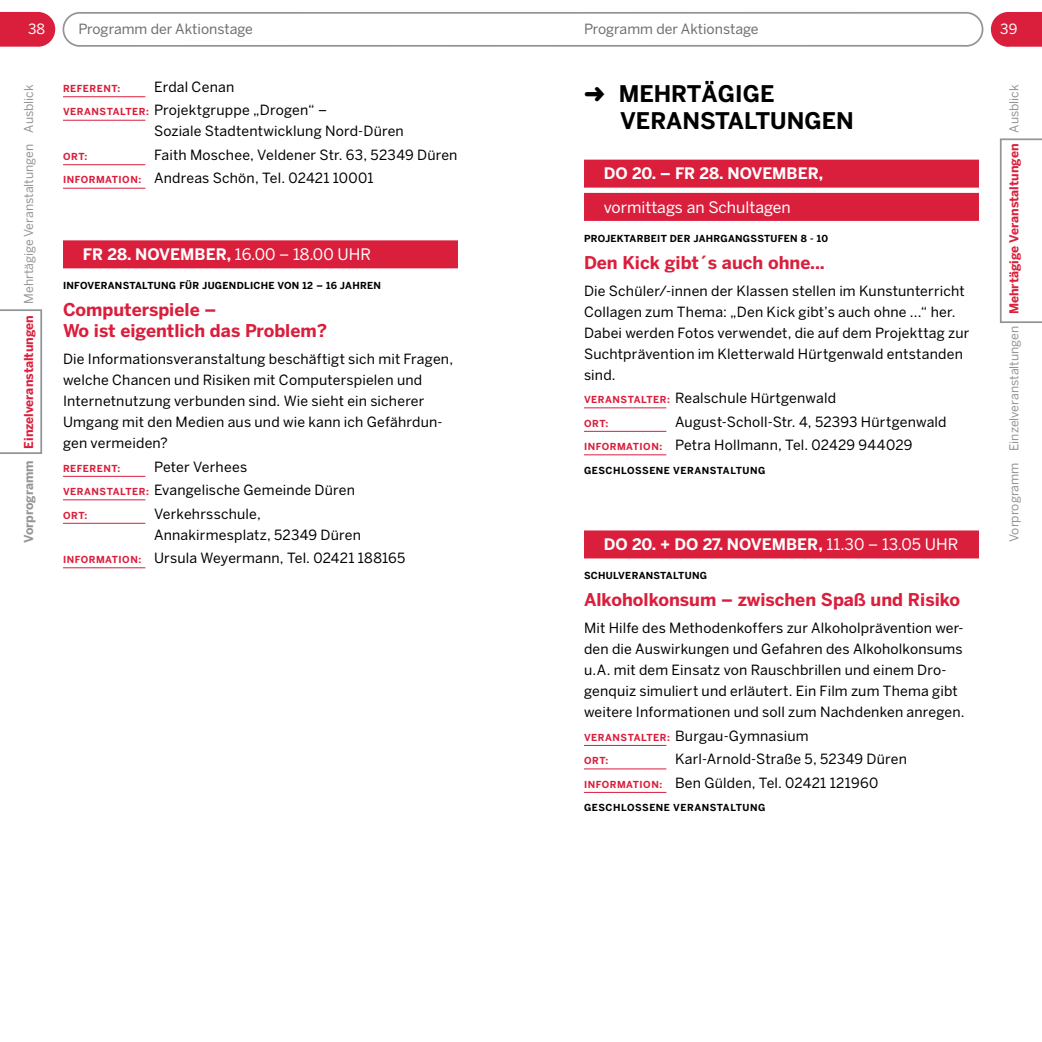
<style>
.page{position:relative;width:1042px;height:1042px;background:#fff}
.page>*{position:absolute;margin:0;border:0;box-sizing:border-box;transform-origin:0 0}
.t1{font:700 22.75px/26.2px "Benton Sans";color:#000;text-align:center}
.t2{font:700 17.5px/21px "Benton Sans";color:#da1f3d}
.t3{font:700 15.75px "Benton Sans";color:#fff}
.t4{font:15.75px "Benton Sans";color:#fff}
.t5{font:14px/21px "Benton Sans";letter-spacing:.015em;color:#000}
.t6{font:14px "Benton Sans";color:#6d6e71}
.t7{font:14px "Benton Sans";color:#fff}
.t8{font:12.25px "Benton Sans";color:#939598}
.t9{font:700 9.62px "Benton Sans";letter-spacing:.03em;color:#000}
.t10{font:700 9.62px "Benton Sans";letter-spacing:.05em;color:#da1f3d}
.s1{font-weight:700}
.s2{font-weight:700;color:#da1f3d}
.s3{font-weight:700;font-size:9.62px;color:#da1f3d}
.s4{font-weight:400}
</style>
<div class="page">
<svg style="left:0;top:12px;width:55px;height:35px"></svg>
<svg style="left:0;top:309px;width:42px;height:145px"></svg>
<svg style="left:62px;top:13px;width:922px;height:34px"></svg>
<svg style="left:991px;top:12px;width:51px;height:35px"></svg>
<svg style="left:1000px;top:138px;width:42px;height:185px"></svg>
<div style="left:584px;top:160px;width:395px;height:28px;background:#da1f3d"></div>
<div style="left:584px;top:193px;width:395px;height:28px;background:#da1f3d"></div>
<hr style="left:584px;top:407px;width:82px;height:1px;background:#da1f3d">
<hr style="left:584px;top:431px;width:82px;height:1px;background:#da1f3d">
<hr style="left:584px;top:454px;width:82px;height:1px;background:#da1f3d">
<div style="left:584px;top:530px;width:395px;height:28px;background:#da1f3d"></div>
<hr style="left:584px;top:745px;width:82px;height:1px;background:#da1f3d">
<hr style="left:584px;top:768px;width:82px;height:1px;background:#da1f3d">
<hr style="left:584px;top:792px;width:82px;height:1px;background:#da1f3d">
<hr style="left:63px;top:96px;width:82px;height:1px;background:#da1f3d">
<hr style="left:63px;top:120px;width:82px;height:1px;background:#da1f3d">
<hr style="left:63px;top:164px;width:82px;height:1px;background:#da1f3d">
<hr style="left:63px;top:188px;width:82px;height:1px;background:#da1f3d">
<div style="left:63px;top:240px;width:395px;height:28px;background:#da1f3d"></div>
<hr style="left:63px;top:476px;width:82px;height:1px;background:#da1f3d">
<hr style="left:63px;top:499px;width:82px;height:1px;background:#da1f3d">
<hr style="left:63px;top:523px;width:82px;height:1px;background:#da1f3d">
<hr style="left:63px;top:567px;width:82px;height:1px;background:#da1f3d">
<p class="t7" style="left:28px;top:21px;width:18px">38</p>
<p class="t6" style="left:78px;top:21px;width:176px">Programm der Aktionstage</p>
<p class="t8" style="left:22px;top:543px;width:460px;rotate:-90deg"><span class="s1">Vorprogramm</span> <span class="s2">Einzelveranstaltungen</span> Mehrtägige Veranstaltungen Ausblick</p>
<p class="t10" style="left:63px;top:83px;width:8px">REFERENT</p>
<p class="t10" style="left:117px;top:83px;width:4px">:</p>
<p class="t5" style="left:154px;top:76px;width:82px">Erdal Cenan</p>
<p class="t10" style="left:63px;top:106px;width:37px">VERANST</p>
<p class="t10" style="left:113px;top:106px;width:21px">ALTER</p>
<p class="t5" style="left:154px;top:100px;width:251px;text-indent:-8px"><span class="s3">:</span> Projektgruppe „Drogen“ –<br>Soziale Stadtentwicklung Nord-Düren</p>
<p class="t10" style="left:63px;top:151px;width:8px">ORT</p>
<p class="t10" style="left:84px;top:151px;width:4px">:</p>
<p class="t5" style="left:154px;top:144px;width:305px">Faith Moschee, Veldener Str. 63, 52349 Düren</p>
<p class="t10" style="left:63px;top:174px;width:8px">INFOR</p>
<p class="t10" style="left:96px;top:174px;width:24px">MATION</p>
<p class="t5" style="left:138px;top:168px;width:237px"><span class="s3">:</span> Andreas Schön, Tel. 02421 10001</p>
<p class="t3" style="left:83px;top:245px;width:290px">FR 28. NOVEMBER, <span class="s4">16.00 – 18.00 UHR</span></p>
<p class="t9" style="left:63px;top:280px;width:7px">INFO</p>
<p class="t9" style="left:87px;top:280px;width:36px">VERANST</p>
<p class="t9" style="left:135px;top:280px;width:21px">ALTUNG</p>
<p class="t9" style="left:179px;top:280px;width:8px">FÜR</p>
<p class="t9" style="left:202px;top:280px;width:14px">JUGEN</p>
<p class="t9" style="left:237px;top:280px;width:131px">DLICHE VON 12 – 16 JAHREN</p>
<p class="t2" style="left:63px;top:299px;width:266px">Computerspiele –<br>Wo ist eigentlich das Problem?</p>
<p class="t5" style="left:63px;top:348px;width:392px">Die Informationsveranstaltung beschäftigt sich mit Fragen, welche Chancen und Risiken mit Computerspielen und Internetnutzung verbunden sind. Wie sieht ein sicherer Umgang mit den Medien aus und wie kann ich Gefährdun&shy;gen vermeiden?</p>
<p class="t10" style="left:63px;top:462px;width:8px">REFERENT</p>
<p class="t10" style="left:117px;top:462px;width:4px">:</p>
<p class="t5" style="left:154px;top:456px;width:95px">Peter Verhees</p>
<p class="t10" style="left:63px;top:486px;width:37px">VERANST</p>
<p class="t10" style="left:113px;top:486px;width:21px">ALTER</p>
<p class="t5" style="left:146px;top:479px;width:210px"><span class="s3">:</span> Evangelische Gemeinde Düren</p>
<p class="t10" style="left:63px;top:509px;width:8px">ORT</p>
<p class="t10" style="left:84px;top:509px;width:4px">:</p>
<p class="t5" style="left:154px;top:503px;width:208px">Verkehrsschule,<br>Annakirmesplatz, 52349 Düren</p>
<p class="t5" style="left:63px;top:547px;width:344px"><span class="s3">I nformation:</span> Ursula Weyermann, Tel. 02421 188165</p>
<p class="t6" style="left:584px;top:21px;width:176px">Programm der Aktionstage</p>
<p class="t7" style="left:1000px;top:21px;width:19px">39</p>
<h1 class="t1" style="left:584px;top:81px;width:149px">➜ MEHRTÄGIGE<br>VERANST</h1>
<h1 class="t1" style="left:728px;top:107px;width:45px">ALTUNGEN</h1>
<p class="t3" style="left:604px;top:164px;width:221px">DO 20. – FR 28. NOVEMBER,</p>
<p class="t4" style="left:604px;top:198px;width:188px">vormittags an Schultagen</p>
<p class="t9" style="left:584px;top:232px;width:34px">PROJEKT</p>
<p class="t9" style="left:629px;top:232px;width:28px">ARBEIT</p>
<p class="t9" style="left:670px;top:232px;width:74px">DER JAHRGANGSSTUFEN</p>
<p class="t9" style="left:801px;top:232px;width:29px">8 - 10</p>
<p class="t2" style="left:584px;top:251px;width:242px">Den Kick gibt´s auch ohne...</p>
<p class="t5" style="left:584px;top:280px;width:387px">Die Schüler/-innen der Klassen stellen im Kunstunterricht Collagen zum Thema: „Den Kick gibt’s auch ohne ...“ her.<br>Dabei werden Fotos verwendet, die auf dem Projekttag zur Suchtprävention im Kletterwald Hürtgenwald entstanden sind.</p>
<p class="t10" style="left:584px;top:394px;width:37px">VERANST</p>
<p class="t10" style="left:634px;top:394px;width:21px">ALTER</p>
<p class="t5" style="left:667px;top:387px;width:171px"><span class="s3">:</span> Realschule Hürtgenwald</p>
<p class="t10" style="left:584px;top:417px;width:8px">ORT</p>
<p class="t10" style="left:605px;top:417px;width:4px">:</p>
<p class="t5" style="left:675px;top:411px;width:273px">August-Scholl-Str. 4, 52393 Hürtgenwald</p>
<p class="t10" style="left:584px;top:441px;width:8px">INFOR</p>
<p class="t10" style="left:617px;top:441px;width:24px">MATION</p>
<p class="t5" style="left:659px;top:434px;width:255px"><span class="s3">:</span> Petra Hollmann, Tel. 02429 944029</p>
<p class="t9" style="left:584px;top:464px;width:8px">GESC</p>
<p class="t9" style="left:613px;top:464px;width:23px">HLOSSENE</p>
<p class="t9" style="left:673px;top:464px;width:37px">VERANST</p>
<p class="t9" style="left:723px;top:464px;width:21px">ALTUNG</p>
<p class="t3" style="left:604px;top:535px;width:356px">DO 20. + DO 27. NOVEMBER, <span class="s4">11.30 – 13.05 UHR</span></p>
<p class="t9" style="left:584px;top:570px;width:70px">SCHULVERANST</p>
<p class="t9" style="left:666px;top:570px;width:21px">ALTUNG</p>
<p class="t2" style="left:584px;top:589px;width:378px">Alkoholkonsum – zwischen Spaß und Risiko</p>
<p class="t5" style="left:584px;top:617px;width:382px">Mit Hilfe des Methodenkoffers zur Alkoholprävention wer&shy;den die Auswirkungen und Gefahren des Alkoholkonsums u.A. mit dem Einsatz von Rauschbrillen und einem Dro&shy;genquiz simuliert und erläutert. Ein Film zum Thema gibt weitere Informationen und soll zum Nachdenken anregen.</p>
<p class="t10" style="left:584px;top:731px;width:37px">VERANST</p>
<p class="t10" style="left:634px;top:731px;width:21px">ALTER</p>
<p class="t5" style="left:667px;top:725px;width:143px"><span class="s3">:</span> Burgau-Gymnasium</p>
<p class="t10" style="left:584px;top:755px;width:8px">ORT</p>
<p class="t10" style="left:605px;top:755px;width:4px">:</p>
<p class="t5" style="left:675px;top:748px;width:233px">Karl-Arnold-Straße 5, 52349 Düren</p>
<p class="t10" style="left:584px;top:778px;width:8px">INFOR</p>
<p class="t10" style="left:617px;top:778px;width:24px">MATION</p>
<p class="t5" style="left:659px;top:772px;width:220px"><span class="s3">:</span> Ben Gülden, Tel. 02421 121960</p>
<p class="t9" style="left:584px;top:802px;width:8px">GESC</p>
<p class="t9" style="left:613px;top:802px;width:23px">HLOSSENE</p>
<p class="t9" style="left:673px;top:802px;width:37px">VERANST</p>
<p class="t9" style="left:723px;top:802px;width:21px">ALTUNG</p>
<p class="t8" style="left:1006px;top:541px;width:459px;rotate:-90deg">Vorprogramm Einzelveranstaltungen <span class="s2">Mehrtägige Veranstaltungen</span> Ausblick</p>
</div>
